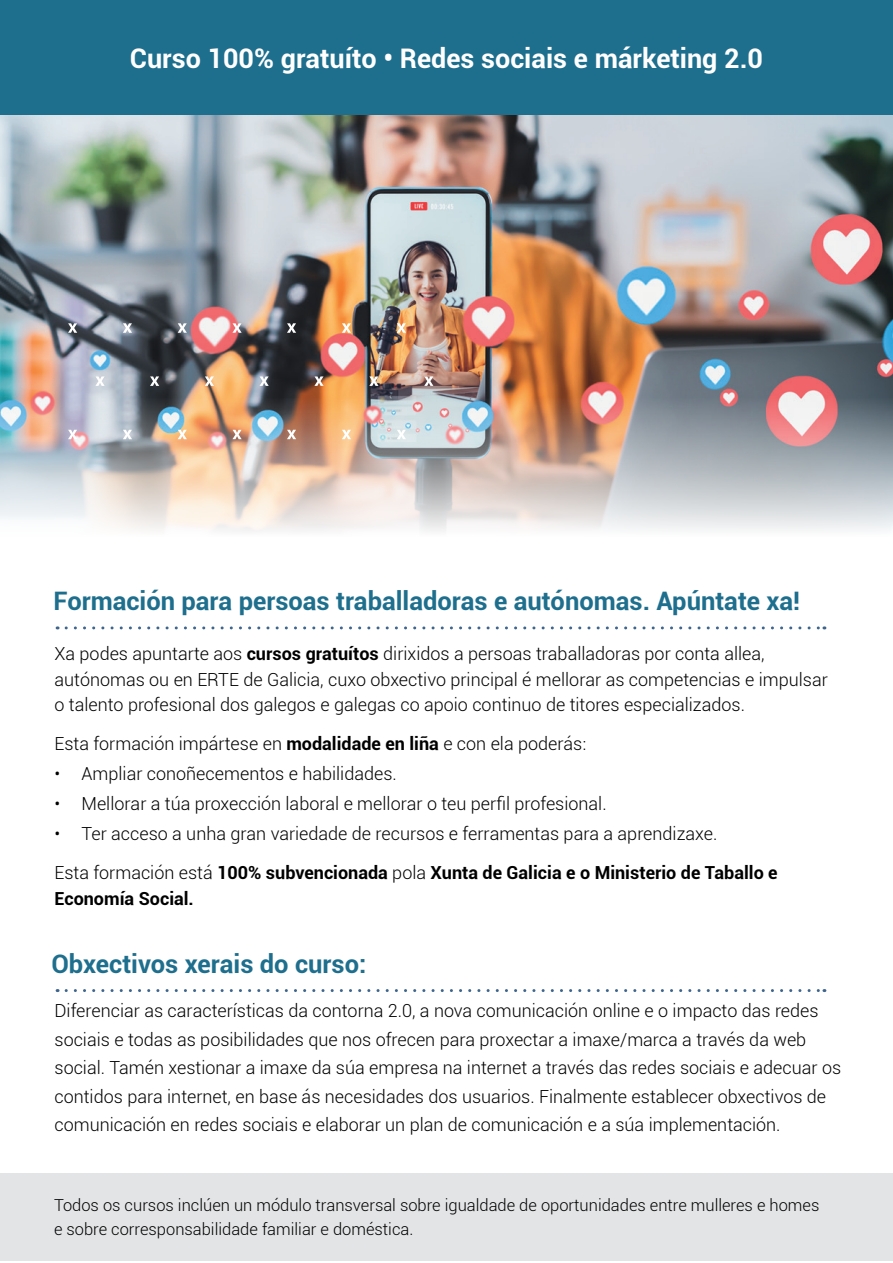
<style>
.page{position:relative;width:893px;height:1263px;background:#fff}
.page>*{position:absolute;margin:0;border:0;box-sizing:border-box;transform-origin:0 0}
.t1{font:700 27px "Roboto";color:#fff}
.t2{font:700 25.5px "Roboto";color:#1e6e8d}
.t3{font:300 18px/28.5px "Roboto";color:#000}
.t4{font:700 18px "Roboto";color:#000}
.t5{font:300 16.5px/24px "Roboto";color:#000}
.s1{font-weight:700}
</style>
<div class="page">
<img style="left:0;top:115px;width:893px;height:219px">
<div style="left:0;top:0;width:893px;height:115px;background:#1e6e8d"></div>
<img style="left:0;top:334px;width:893px;height:198px">
<svg style="left:68px;top:323px;width:9px;height:10px"></svg>
<svg style="left:123px;top:323px;width:9px;height:10px"></svg>
<svg style="left:178px;top:323px;width:9px;height:10px"></svg>
<svg style="left:232px;top:323px;width:10px;height:10px"></svg>
<svg style="left:287px;top:323px;width:9px;height:10px"></svg>
<svg style="left:342px;top:323px;width:9px;height:10px"></svg>
<svg style="left:68px;top:430px;width:9px;height:9px"></svg>
<svg style="left:123px;top:430px;width:9px;height:9px"></svg>
<svg style="left:178px;top:430px;width:9px;height:9px"></svg>
<svg style="left:232px;top:430px;width:10px;height:9px"></svg>
<svg style="left:287px;top:430px;width:9px;height:9px"></svg>
<svg style="left:342px;top:430px;width:9px;height:9px"></svg>
<svg style="left:397px;top:323px;width:9px;height:10px"></svg>
<svg style="left:397px;top:430px;width:9px;height:9px"></svg>
<svg style="left:95px;top:376px;width:10px;height:10px"></svg>
<svg style="left:150px;top:376px;width:9px;height:10px"></svg>
<svg style="left:205px;top:376px;width:9px;height:10px"></svg>
<svg style="left:259px;top:376px;width:10px;height:10px"></svg>
<svg style="left:369px;top:376px;width:9px;height:10px"></svg>
<svg style="left:314px;top:376px;width:10px;height:10px"></svg>
<svg style="left:424px;top:376px;width:9px;height:10px"></svg>
<svg style="left:66px;top:989px;width:759px;height:3px"></svg>
<svg style="left:66px;top:626px;width:759px;height:3px"></svg>
<div style="left:0;top:1174px;width:893px;height:87px;background:#e3e4e6"></div>
<h1 class="t1" style="left:130px;top:39px;width:635px">Curso 100% gratuíto • Redes sociais e márketing 2.0</h1>
<h2 class="t2" style="left:53px;top:583px;width:748px">Formación para persoas traballadoras e autónomas. Apúntate xa!</h2>
<p class="t3" style="left:55px;top:640px;width:775px;line-height:25.5px">Xa podes apuntarte aos <span class="s1">cursos gratuítos</span> dirixidos a persoas traballadoras por conta allea, autónomas ou en ERTE de Galicia, cuxo obxectivo principal é mellorar as competencias e impulsar o talento profesional dos galegos e galegas co apoio continuo de titores especializados.</p>
<p class="t3" style="left:55px;top:729px;width:533px">Esta formación impártese en <span class="s1">modalidade en liña</span> e con ela poderás:</p>
<p class="t3" style="left:55px;top:759px;width:344px">• Ampliar conoñecementos e habilidades.</p>
<p class="t3" style="left:55px;top:789px;width:554px">• Mellorar a túa proxección laboral e mellorar o teu perfil profesional.</p>
<p class="t3" style="left:55px;top:814px;width:725px;line-height:39px">• Ter acceso a unha gran variedade de recursos e ferramentas para a aprendizaxe.<br>Esta formación está <span class="s1">100% subvencionada</span> pola <span class="s1">Xunta de Galicia e o Ministerio de Taballo e</span></p>
<p class="t4" style="left:55px;top:886px;width:141px">Economía Social.</p>
<h2 class="t2" style="left:51px;top:946px;width:316px">Obxectivos xerais do curso:</h2>
<p class="t3" style="left:55px;top:996px;width:788px">Diferenciar as características da contorna 2.0, a nova comunicación online e o impacto das redes sociais e todas as posibilidades que nos ofrecen para proxectar a imaxe/marca a través da web social. Tamén xestionar a imaxe da súa empresa na internet a través das redes sociais e adecuar os contidos para internet, en base ás necesidades dos usuarios. Finalmente establecer obxectivos de comunicación en redes sociais e elaborar un plan de comunicación e a súa implementación.</p>
<p class="t5" style="left:54px;top:1192px;width:767px">Todos os cursos inclúen un módulo transversal sobre igualdade de oportunidades entre mulleres e homes e sobre corresponsabilidade familiar e doméstica.</p>
</div>
